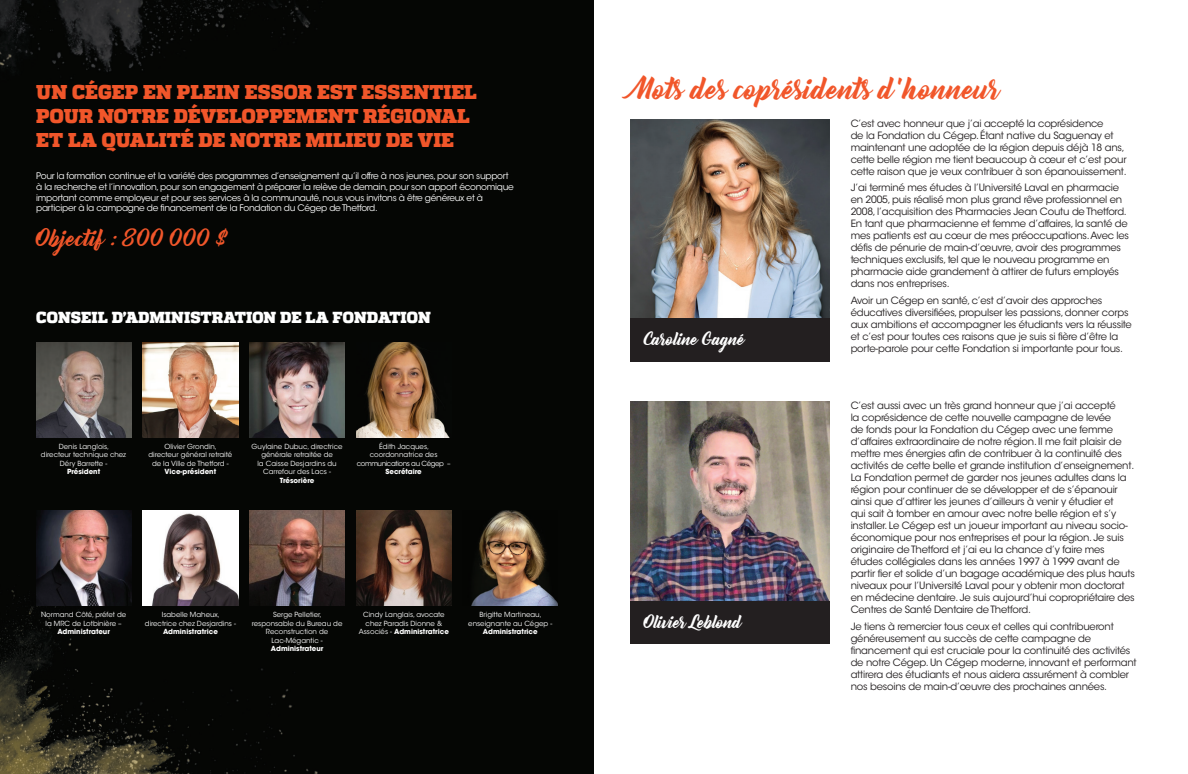
<style>
.page{position:relative;width:1188px;height:774px;background:#fff}
.page>*{position:absolute;margin:0;border:0;box-sizing:border-box;transform-origin:0 0}
.t1{font:27px "Bernadette";color:#f1562a}
.t2{font:21px "Bernadette";color:#f1562a}
.t3{font:900 20px/24px "Quadon";color:#f1562a}
.t4{font:900 16px "Quadon";color:#fff}
.t5{font:16px "Bernadette";letter-spacing:-.02em;color:#fff}
.t6{font:10px/12px "ITC Avant Garde Std";letter-spacing:-.02em;color:#231f20}
.t7{font:9px/10.8px "ITC Avant Garde Std";letter-spacing:-.03em;color:#fff}
.t8{font:7px/8.4px "ITC Avant Garde Std";color:#fff;text-align:center}
.t9{font:700 7px "ITC Avant Garde Std";color:#fff}
.s1{font-weight:700}
</style>
<div class="page">
<div style="left:0;top:0;width:594px;height:774px;background:#050604"></div>
<div style="left:630px;top:318px;width:199px;height:44px;background:#231f20"></div>
<div style="left:630px;top:600px;width:199px;height:44px;background:#231f20"></div>
<img style="left:630px;top:119px;width:199px;height:199px">
<img style="left:630px;top:402px;width:199px;height:198px">
<img style="left:36px;top:342px;width:95px;height:95px">
<img style="left:250px;top:342px;width:95px;height:95px">
<img style="left:36px;top:511px;width:95px;height:95px">
<img style="left:143px;top:511px;width:95px;height:95px">
<img style="left:356px;top:342px;width:95px;height:95px">
<img style="left:250px;top:511px;width:95px;height:95px">
<img style="left:143px;top:342px;width:95px;height:95px">
<img style="left:356px;top:511px;width:96px;height:95px">
<img style="left:463px;top:511px;width:95px;height:95px">
<h3 class="t3" style="left:36px;top:80px;width:442px">UN CÉGEP EN PLEIN ESSOR EST ESSENTIEL<br>POUR NOTRE DÉVELOPPEMENT RÉGIONAL<br>ET LA QUALITÉ DE NOTRE MILIEU DE VIE</h3>
<p class="t7" style="left:36px;top:170px;width:479px">Pour la formation continue et la variété des programmes d’enseignement qu’il offre à nos jeunes, pour son support à la recherche et l’innovation, pour son engagement à préparer la relève de demain, pour son apport économique important comme employeur et pour ses services à la communauté, nous vous invitons à être généreux et à participer à la campagne de financement de la Fondation du Cégep de Thetford.</p>
<h2 class="t2" style="left:36px;top:222px;width:194px">Objectif : 800 000 $</h2>
<h3 class="t4" style="left:36px;top:308px;width:396px">CONSEIL D’ADMINISTRATION DE LA FONDATION</h3>
<p class="t8" style="left:41px;top:442px;width:87px">Denis Langlois,<br>directeur technique chez<br>Déry Barrette -</p>
<p class="t9" style="left:67px;top:467px;width:35px">Président</p>
<p class="t8" style="left:148px;top:442px;width:85px">Olivier Grondin, directeur général retraité de la Ville de Thetford -</p>
<p class="t9" style="left:164px;top:467px;width:53px">Vice-président</p>
<p class="t8" style="left:252px;top:442px;width:92px">Guylaine Dubuc, directrice générale retraitée de<br>la Caisse Desjardins du<br>Carrefour des Lacs -</p>
<p class="t9" style="left:280px;top:475px;width:36px">Trésorière</p>
<p class="t8" style="left:357px;top:442px;width:95px">Édith Jacques, coordonnatrice des communications au Cégep –</p>
<p class="t9" style="left:386px;top:467px;width:38px">Secrétaire</p>
<p class="t8" style="left:41px;top:611px;width:87px">Normand Côté, préfet de la MRC de Lotbinière –</p>
<p class="t9" style="left:57px;top:627px;width:54px">Administrateur</p>
<p class="t8" style="left:145px;top:611px;width:93px">Isabelle Maheux, directrice chez Desjardins -</p>
<p class="t9" style="left:163px;top:627px;width:56px">Administratrice</p>
<p class="t8" style="left:252px;top:611px;width:92px">Serge Pelletier, responsable du Bureau de<br>Reconstruction de<br>Lac-Mégantic -</p>
<p class="t9" style="left:271px;top:644px;width:54px">Administrateur</p>
<p class="t8" style="left:359px;top:611px;width:92px">Cindy Langlais, avocate chez Paradis Dionne &amp;<br>Associés - <span class="s1">Administratrice</span></p>
<p class="t8" style="left:468px;top:611px;width:85px">Brigitte Martineau, enseignante au Cégep -</p>
<p class="t9" style="left:483px;top:627px;width:56px">Administratrice</p>
<h1 class="t1" style="left:630px;top:68px;width:372px">Mots des coprésidents d’honneur</h1>
<h3 class="t5" style="left:644px;top:327px;width:103px">Caroline Gagné</h3>
<h3 class="t5" style="left:644px;top:609px;width:100px">Olivier Leblond</h3>
<p class="t6" style="left:851px;top:117px;width:278px">C’est avec honneur que j’ai accepté la coprésidence<br>de la Fondation du Cégep. Étant native du Saguenay et maintenant une adoptée de la région depuis déjà 18 ans, cette belle région me tient beaucoup à cœur et c’est pour cette raison que je veux contribuer à son épanouissement.</p>
<p class="t6" style="left:851px;top:182px;width:280px">J’ai terminé mes études à l’Université Laval en pharmacie en 2005, puis réalisé mon plus grand rêve professionnel en 2008, l’acquisition des Pharmacies Jean Coutu de Thetford.<br>En tant que pharmacienne et femme d’affaires, la santé de mes patients est au cœur de mes préoccupations. Avec les défis de pénurie de main-d’œuvre, avoir des programmes techniques exclusifs, tel que le nouveau programme en pharmacie aide grandement à attirer de futurs employés dans nos entreprises.</p>
<p class="t6" style="left:851px;top:294px;width:283px">Avoir un Cégep en santé, c’est d’avoir des approches éducatives diversifiées, propulser les passions, donner corps aux ambitions et accompagner les étudiants vers la réussite et c’est pour toutes ces raisons que je suis si fière d’être la porte-parole pour cette Fondation si importante pour tous.</p>
<p class="t6" style="left:851px;top:400px;width:286px">C’est aussi avec un très grand honneur que j’ai accepté<br>la coprésidence de cette nouvelle campagne de levée<br>de fonds pour la Fondation du Cégep avec une femme d’affaires extraordinaire de notre région. Il me fait plaisir de mettre mes énergies afin de contribuer à la continuité des activités de cette belle et grande institution d’enseignement.<br>La Fondation permet de garder nos jeunes adultes dans la région pour continuer de se développer et de s’épanouir ainsi que d’attirer les jeunes d’ailleurs à venir y étudier et<br>qui sait à tomber en amour avec notre belle région et s’y installer. Le Cégep est un joueur important au niveau socio&shy;économique pour nos entreprises et pour la région. Je suis originaire de Thetford et j’ai eu la chance d’y faire mes études collégiales dans les années 1997 à 1999 avant de partir fier et solide d’un bagage académique des plus hauts niveaux pour l’Université Laval pour y obtenir mon doctorat en médecine dentaire. Je suis aujourd’hui copropriétaire des Centres de Santé Dentaire de Thetford.</p>
<p class="t6" style="left:851px;top:620px;width:288px">Je tiens à remercier tous ceux et celles qui contribueront généreusement au succès de cette campagne de financement qui est cruciale pour la continuité des activités de notre Cégep. Un Cégep moderne, innovant et performant attirera des étudiants et nous aidera assurément à combler nos besoins de main-d’œuvre des prochaines années.</p>
</div>
